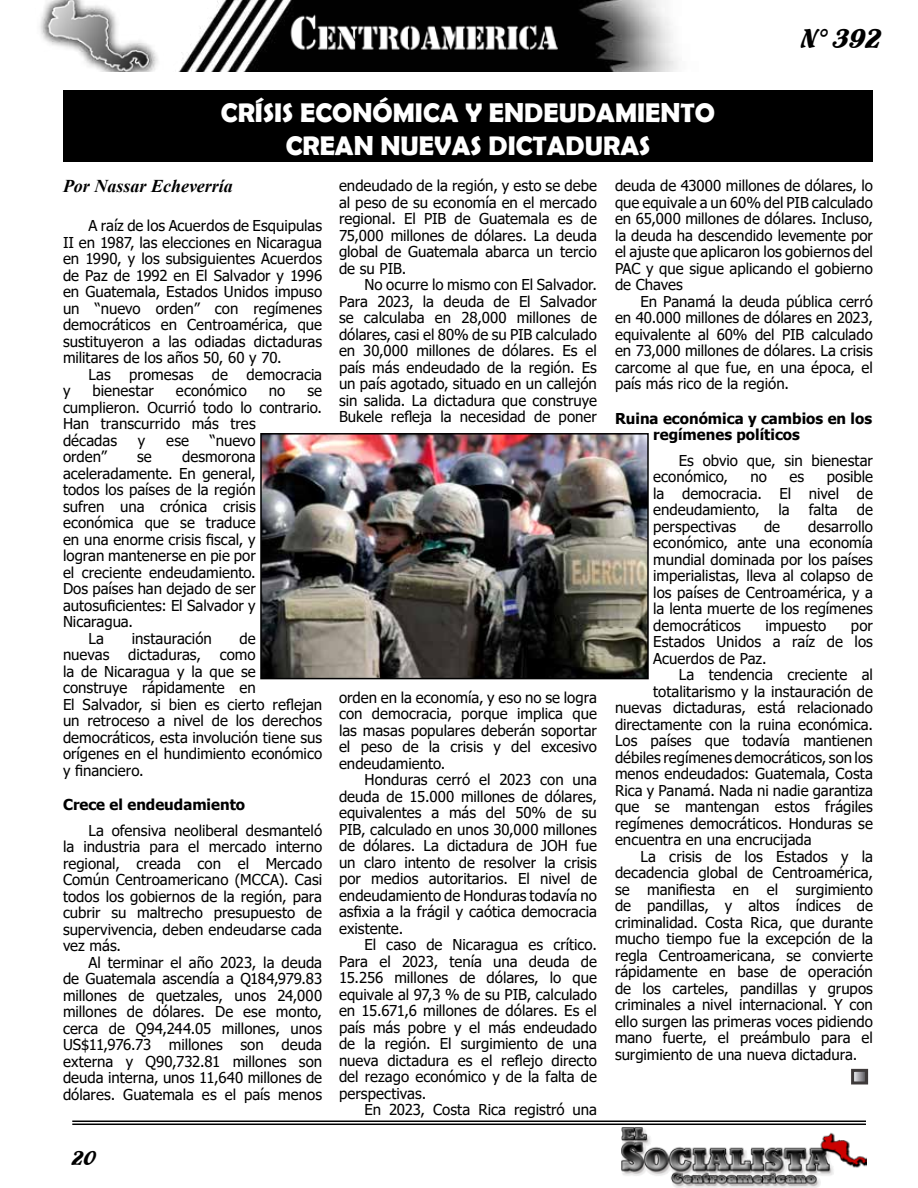
<style>
.page{position:relative;width:918px;height:1188px;background:#fff}
.page>*{position:absolute;margin:0;border:0;box-sizing:border-box;transform-origin:0 0}
.t1{font:28.5px "Flamenco D";color:#000}
.t2{font:700 27px/32.4px "Berlin Sans FB Demi";color:#fff;text-align:center}
.t3{font:21px "Flamenco D";color:#000}
.t4{font:italic 700 18px "Times New Roman";color:#000}
.t5{font:15px/16.5px "Tahoma";color:#000;text-align:justify}
.t6{font:700 15px/16.5px "Tahoma";color:#000}
</style>
<div class="page">
<hr style="left:72px;top:1121px;width:794px;height:1px;background:#000">
<hr style="left:72px;top:1124px;width:794px;height:1px;background:#000">
<img style="left:621px;top:1127px;width:245px;height:61px">
<img style="left:40px;top:0;width:638px;height:72px">
<svg style="left:855px;top:1073px;width:9px;height:7px"></svg>
<div style="left:851px;top:1069px;width:17px;height:15px;border:3px solid #3e3a3a"></div>
<div style="left:63px;top:90px;width:810px;height:72px;background:#000"></div>
<img style="left:263px;top:436px;width:383px;height:240px">
<div style="left:260px;top:433px;width:389px;height:246px;border:2px solid #000"></div>
<h1 class="t1" style="left:802px;top:21px;width:82px">N° 392</h1>
<h2 class="t2" style="left:221px;top:96px;width:496px">CRÍSIS ECONÓMICA Y ENDEUDAMIENTO<br>CREAN NUEVAS DICTADURAS</h2>
<p class="t5" style="left:339px;top:179px;width:260px">endeudado de la región, y esto se debe al peso de su economía en el mercado regional. El PIB de Guatemala es de 75,000 millones de dólares. La deuda global de Guatemala abarca un tercio de su PIB.</p>
<p class="t5" style="left:339px;top:278px;width:260px;text-indent:26px">No ocurre lo mismo con El Salvador.<br>Para 2023, la deuda de El Salvador se calculaba en 28,000 millones de dólares, casi el 80% de su PIB calculado en 30,000 millones de dólares. Es el país más endeudado de la región. Es un país agotado, situado en un callejón sin salida. La dictadura que construye Bukele refleja la necesidad de poner</p>
<p class="t5" style="left:615px;top:179px;width:260px">deuda de 43000 millones de dólares, lo que equivale a un 60% del PIB calculado en 65,000 millones de dólares. Incluso, la deuda ha descendido levemente por el ajuste que aplicaron los gobiernos del PAC y que sigue aplicando el gobierno de Chaves</p>
<p class="t5" style="left:615px;top:294px;width:260px;text-indent:26px">En Panamá la deuda pública cerró en 40.000 millones de dólares en 2023, equivalente al 60% del PIB calculado en 73,000 millones de dólares. La crisis carcome al que fue, en una época, el país más rico de la región.</p>
<p class="t6" style="left:653px;top:411px;width:220px;text-indent:-38px">Ruina económica y cambios en los regímenes políticos</p>
<p class="t5" style="left:653px;top:453px;width:221px;text-indent:26px">Es obvio que, sin bienestar económico,</p>
<p class="t4" style="left:63px;top:174px;width:171px">Por Nassar Echeverría</p>
<p class="t5" style="left:63px;top:218px;width:261px;text-indent:26px">A raíz de los Acuerdos de Esquipulas II en 1987, las elecciones en Nicaragua en 1990, y los subsiguientes Acuerdos de Paz de 1992 en El Salvador y 1996 en Guatemala, Estados Unidos impuso un “nuevo orden” con regímenes democráticos en Centroamérica, que sustituyeron a las odiadas dictaduras militares de los años 50, 60 y 70.</p>
<p class="t5" style="left:88px;top:367px;width:235px">Las promesas de democracia</p>
<p class="t5" style="left:63px;top:383px;width:9px">y</p>
<p class="t5" style="left:93px;top:383px;width:63px">bienestar</p>
<p class="t5" style="left:176px;top:383px;width:72px">económico</p>
<p class="t5" style="left:269px;top:383px;width:18px">no</p>
<p class="t5" style="left:63px;top:383px;width:261px;text-align:left;text-indent:244px">se cumplieron. Ocurrió todo lo contrario.<br>Han transcurrido más tres<br>décadas</p>
<p class="t5" style="left:138px;top:433px;width:9px">y</p>
<p class="t5" style="left:166px;top:433px;width:24px">ese</p>
<p class="t5" style="left:210px;top:433px;width:47px">“nuevo</p>
<p class="t5" style="left:63px;top:449px;width:45px">orden”</p>
<p class="t5" style="left:137px;top:449px;width:16px">se</p>
<p class="t5" style="left:182px;top:449px;width:75px">desmorona</p>
<p class="t5" style="left:63px;top:466px;width:194px">aceleradamente. En general,</p>
<p class="t5" style="left:63px;top:482px;width:194px">todos los países de la región</p>
<p class="t5" style="left:63px;top:499px;width:194px">sufren una crónica crisis</p>
<p class="t5" style="left:63px;top:515px;width:194px">económica que se traduce</p>
<p class="t5" style="left:63px;top:532px;width:194px">en una enorme crisis fiscal, y</p>
<p class="t5" style="left:63px;top:548px;width:194px">logran mantenerse en pie por</p>
<p class="t5" style="left:63px;top:565px;width:194px">el creciente endeudamiento.</p>
<p class="t5" style="left:63px;top:581px;width:194px">Dos países han dejado de ser</p>
<p class="t5" style="left:63px;top:598px;width:194px">autosuficientes: El Salvador y</p>
<p class="t5" style="left:63px;top:614px;width:72px">Nicaragua.</p>
<p class="t5" style="left:88px;top:631px;width:17px">La</p>
<p class="t5" style="left:132px;top:631px;width:82px">instauración</p>
<p class="t5" style="left:240px;top:631px;width:18px">de</p>
<p class="t5" style="left:63px;top:647px;width:48px">nuevas</p>
<p class="t5" style="left:128px;top:647px;width:74px">dictaduras,</p>
<p class="t5" style="left:653px;top:470px;width:221px;text-indent:173px">posible la democracia. El nivel de endeudamiento,</p>
<p class="t5" style="left:751px;top:470px;width:18px">no</p>
<p class="t5" style="left:790px;top:470px;width:16px">es</p>
<p class="t5" style="left:779px;top:503px;width:13px">la</p>
<p class="t5" style="left:809px;top:503px;width:31px">falta</p>
<p class="t5" style="left:857px;top:503px;width:18px">de</p>
<p class="t5" style="left:653px;top:519px;width:221px;text-indent:155px">desarrollo económico, ante una economía mundial dominada por los países imperialistas, lleva al colapso de los países de Centroamérica, y a la lenta muerte de los regímenes democráticos</p>
<p class="t5" style="left:653px;top:519px;width:84px">perspectivas</p>
<p class="t5" style="left:764px;top:519px;width:18px">de</p>
<p class="t5" style="left:766px;top:618px;width:62px">impuesto</p>
<p class="t5" style="left:653px;top:618px;width:221px;text-indent:198px">por Estados Unidos a raíz de los Acuerdos de Paz.</p>
<p class="t5" style="left:679px;top:668px;width:196px">La tendencia creciente al</p>
<p class="t5" style="left:653px;top:684px;width:221px">totalitarismo y la instauración de</p>
<p class="t5" style="left:615px;top:701px;width:259px">nuevas dictaduras, está relacionado</p>
<p class="t5" style="left:615px;top:717px;width:260px">directamente con la ruina económica.</p>
<p class="t5" style="left:615px;top:734px;width:260px">Los países que todavía mantienen</p>
<p class="t5" style="left:615px;top:750px;width:260px">débiles regímenes democráticos, son los</p>
<p class="t5" style="left:615px;top:767px;width:259px">menos endeudados: Guatemala, Costa</p>
<p class="t5" style="left:615px;top:783px;width:260px">Rica y Panamá. Nada ni nadie garantiza</p>
<p class="t5" style="left:615px;top:800px;width:259px">que se mantengan estos frágiles</p>
<p class="t5" style="left:615px;top:816px;width:259px">regímenes democráticos. Honduras se</p>
<p class="t5" style="left:615px;top:833px;width:198px">encuentra en una encrucijada</p>
<p class="t5" style="left:641px;top:849px;width:234px">La crisis de los Estados y la</p>
<p class="t5" style="left:615px;top:866px;width:260px">decadencia global de Centroamérica,</p>
<p class="t5" style="left:615px;top:882px;width:260px">se manifiesta en el surgimiento</p>
<p class="t5" style="left:615px;top:899px;width:259px">de pandillas, y altos índices de</p>
<p class="t5" style="left:615px;top:915px;width:259px">criminalidad. Costa Rica, que durante</p>
<p class="t5" style="left:615px;top:932px;width:259px">mucho tiempo fue la excepción de la</p>
<p class="t5" style="left:615px;top:948px;width:259px">regla Centroamericana, se convierte</p>
<p class="t5" style="left:615px;top:965px;width:260px">rápidamente en base de operación</p>
<p class="t5" style="left:615px;top:981px;width:259px">de los carteles, pandillas y grupos</p>
<p class="t5" style="left:615px;top:998px;width:260px">criminales a nivel internacional. Y con</p>
<p class="t5" style="left:615px;top:1014px;width:260px">ello surgen las primeras voces pidiendo</p>
<p class="t5" style="left:615px;top:1031px;width:260px">mano fuerte, el preámbulo para el</p>
<p class="t5" style="left:615px;top:1047px;width:244px">surgimiento de una nueva dictadura.</p>
<p class="t5" style="left:63px;top:647px;width:261px;text-align:left;text-indent:157px">como<br>la de Nicaragua y la que se construye rápidamente en<br>El Salvador, si bien es cierto reflejan un retroceso a nivel de los derechos democráticos, esta involución tiene sus orígenes en el hundimiento económico y financiero.</p>
<p class="t6" style="left:63px;top:797px;width:184px">Crece el endeudamiento</p>
<p class="t5" style="left:63px;top:823px;width:261px;text-indent:26px">La ofensiva neoliberal desmanteló la industria para el mercado interno regional, creada con el Mercado Común Centroamericano (MCCA). Casi todos los gobiernos de la región, para cubrir su maltrecho presupuesto de supervivencia, deben endeudarse cada vez más.</p>
<p class="t5" style="left:63px;top:955px;width:261px;text-indent:26px">Al terminar el año 2023, la deuda de Guatemala ascendía a Q184,979.83 millones de quetzales, unos 24,000 millones de dólares. De ese monto, cerca de Q94,244.05 millones, unos US$11,976.73 millones son deuda externa y Q90,732.81 millones son deuda interna, unos 11,640 millones de dólares. Guatemala es el país menos</p>
<p class="t5" style="left:339px;top:690px;width:260px">orden en la economía, y eso no se logra con democracia, porque implica que las masas populares deberán soportar el peso de la crisis y del excesivo endeudamiento.</p>
<p class="t5" style="left:339px;top:773px;width:260px;text-indent:26px">Honduras cerró el 2023 con una deuda de 15.000 millones de dólares, equivalentes a más del 50% de su PIB, calculado en unos 30,000 millones de dólares. La dictadura de JOH fue un claro intento de resolver la crisis por medios autoritarios. El nivel de endeudamiento de Honduras todavía no asfixia a la frágil y caótica democracia existente.</p>
<p class="t5" style="left:339px;top:938px;width:260px;text-indent:26px">El caso de Nicaragua es crítico.<br>Para el 2023, tenía una deuda de 15.256 millones de dólares, lo que equivale al 97,3 % de su PIB, calculado en 15.671,6 millones de dólares. Es el país más pobre y el más endeudado de la región. El surgimiento de una nueva dictadura es el reflejo directo del rezago económico y de la falta de perspectivas.</p>
<p class="t5" style="left:364px;top:1103px;width:234px">En 2023, Costa Rica registró una</p>
<h3 class="t3" style="left:72px;top:1146px;width:25px">20</h3>
</div>
